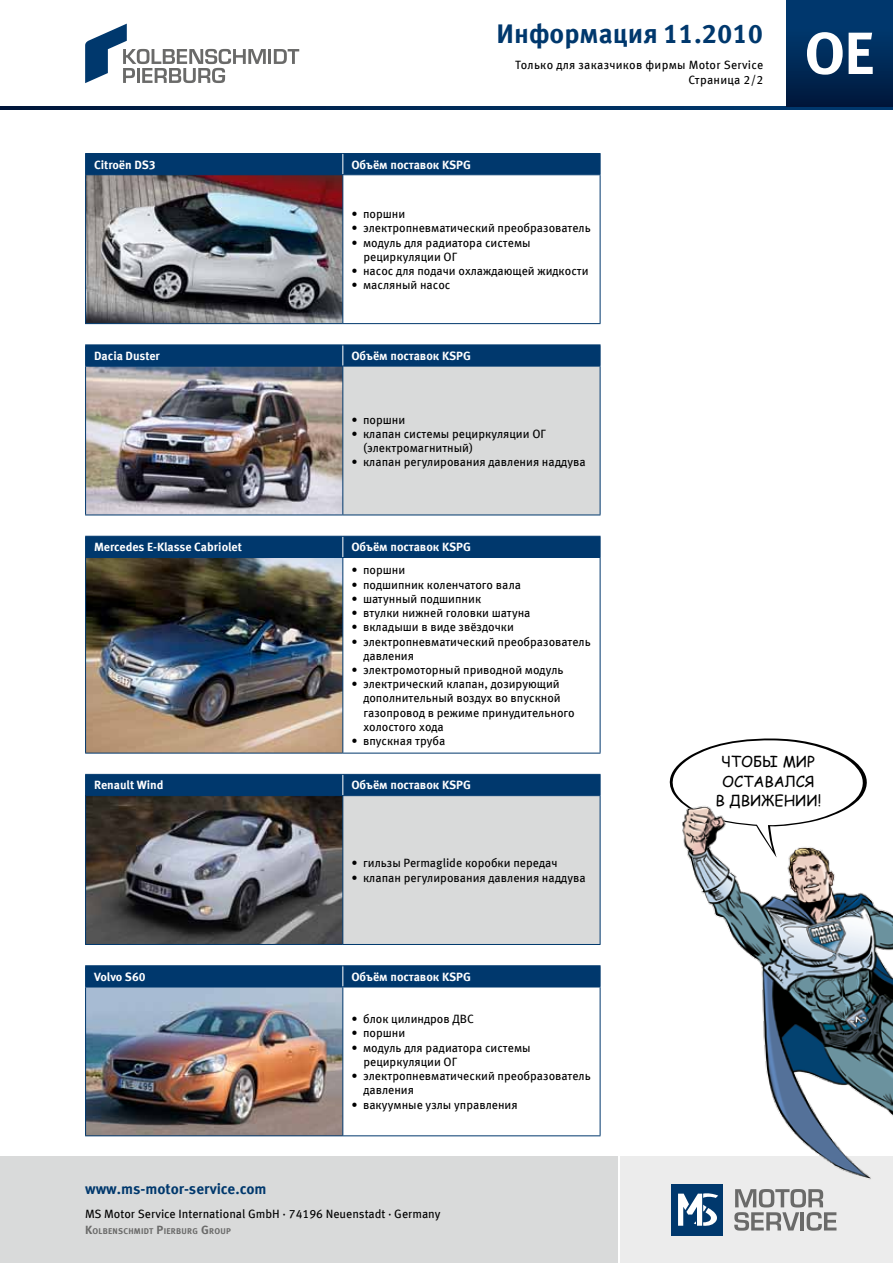
<style>
.page{position:relative;width:893px;height:1263px;background:#fff}
.page>*{position:absolute;margin:0;border:0;box-sizing:border-box;transform-origin:0 0}
.t1{font:700 27px "Meta OFC";color:#00386d}
.t2{font:15px/19.5px "Comic Sans MS";color:#000;text-align:center}
.t3{font:700 15px "Meta OFC";color:#00386d}
.t4{font:12px/14.2px "Meta OFC";color:#000}
.t5{font:700 12px "Meta OFC";color:#fff}
.t6{font:12px/15px "Meta OFC";letter-spacing:.02em;color:#000;text-align:right}
.t7{font:700 8.4px "Meta OFC";letter-spacing:.03em;color:#6a6a69}
.s1{font-size:12px}
</style>
<div class="page">
<svg style="left:673px;top:738px;width:191px;height:33px"></svg>
<svg style="left:0;top:106px;width:787px;height:4px;background:#002753"></svg>
<hr style="left:787px;top:106px;width:106px;height:4px;background:#00386d">
<hr style="left:268px;top:49px;width:3px;height:15px;background:#6a6a69">
<svg style="left:274px;top:49px;width:25px;height:15px"></svg>
<svg style="left:85px;top:24px;width:181px;height:59px"></svg>
<div style="left:787px;top:0;width:106px;height:107px;background:linear-gradient(to bottom,#003e78,#001a3e)"></div>
<svg style="left:807px;top:32px;width:66px;height:43px"></svg>
<div style="left:621px;top:1157px;width:272px;height:106px;background:#ececec"></div>
<div style="left:0;top:1157px;width:617px;height:106px;background:#d9dada"></div>
<div style="left:672px;top:1184px;width:51px;height:51px;background:#00386d"></div>
<svg style="left:735px;top:1229px;width:101px;height:2px"></svg>
<img style="left:668px;top:771px;width:225px;height:458px">
<div style="left:86px;top:154px;width:514px;height:20px;background:#00386d"></div>
<img style="left:86px;top:175px;width:514px;height:960px">
<svg style="left:343px;top:367px;width:257px;height:577px;fill:#d9dada"></svg>
<svg style="left:342px;top:154px;width:1px;height:20px"></svg>
<svg style="left:342px;top:537px;width:1px;height:20px"></svg>
<svg style="left:342px;top:945px;width:1px;height:41px"></svg>
<hr style="left:342px;top:175px;width:1px;height:148px;background:#00386d">
<hr style="left:342px;top:367px;width:1px;height:147px;background:#00386d">
<hr style="left:342px;top:558px;width:1px;height:195px;background:#00386d">
<hr style="left:342px;top:796px;width:1px;height:148px;background:#00386d">
<hr style="left:342px;top:987px;width:1px;height:148px;background:#00386d">
<hr style="left:85px;top:796px;width:1px;height:148px;background:#00386d">
<hr style="left:600px;top:796px;width:1px;height:148px;background:#00386d">
<svg style="left:85px;top:966px;width:1px;height:20px"></svg>
<svg style="left:600px;top:966px;width:1px;height:20px"></svg>
<hr style="left:85px;top:944px;width:258px;height:1px;background:#00386d">
<hr style="left:343px;top:944px;width:257px;height:1px;background:#00386d">
<svg style="left:342px;top:324px;width:1px;height:42px"></svg>
<svg style="left:342px;top:754px;width:1px;height:41px"></svg>
<hr style="left:85px;top:965px;width:258px;height:1px;background:#00386d">
<hr style="left:343px;top:965px;width:257px;height:1px;background:#00386d">
<hr style="left:85px;top:174px;width:258px;height:1px;background:#00386d">
<hr style="left:343px;top:174px;width:257px;height:1px;background:#00386d">
<hr style="left:85px;top:153px;width:258px;height:1px;background:#00386d">
<svg style="left:85px;top:154px;width:1px;height:20px"></svg>
<hr style="left:343px;top:153px;width:257px;height:1px;background:#00386d">
<svg style="left:600px;top:154px;width:1px;height:20px"></svg>
<hr style="left:85px;top:175px;width:1px;height:148px;background:#00386d">
<hr style="left:600px;top:175px;width:1px;height:148px;background:#00386d">
<hr style="left:85px;top:323px;width:258px;height:1px;background:#00386d">
<hr style="left:343px;top:323px;width:257px;height:1px;background:#00386d">
<hr style="left:85px;top:367px;width:1px;height:147px;background:#00386d">
<hr style="left:600px;top:367px;width:1px;height:147px;background:#00386d">
<hr style="left:85px;top:514px;width:258px;height:1px;background:#00386d">
<hr style="left:343px;top:514px;width:257px;height:1px;background:#00386d">
<hr style="left:85px;top:344px;width:258px;height:1px;background:#00386d">
<svg style="left:85px;top:345px;width:1px;height:21px"></svg>
<hr style="left:343px;top:344px;width:257px;height:1px;background:#00386d">
<svg style="left:600px;top:324px;width:1px;height:42px"></svg>
<hr style="left:85px;top:366px;width:258px;height:1px;background:#00386d">
<hr style="left:343px;top:366px;width:257px;height:1px;background:#00386d">
<hr style="left:85px;top:558px;width:1px;height:195px;background:#00386d">
<hr style="left:600px;top:558px;width:1px;height:195px;background:#00386d">
<hr style="left:85px;top:753px;width:258px;height:1px;background:#00386d">
<hr style="left:343px;top:753px;width:257px;height:1px;background:#00386d">
<hr style="left:85px;top:536px;width:258px;height:1px;background:#00386d">
<svg style="left:85px;top:537px;width:1px;height:20px"></svg>
<hr style="left:343px;top:536px;width:257px;height:1px;background:#00386d">
<svg style="left:600px;top:537px;width:1px;height:20px"></svg>
<hr style="left:85px;top:557px;width:258px;height:1px;background:#00386d">
<hr style="left:343px;top:557px;width:257px;height:1px;background:#00386d">
<hr style="left:85px;top:774px;width:258px;height:1px;background:#00386d">
<svg style="left:85px;top:775px;width:1px;height:20px"></svg>
<hr style="left:343px;top:774px;width:257px;height:1px;background:#00386d">
<svg style="left:600px;top:753px;width:1px;height:42px"></svg>
<hr style="left:85px;top:986px;width:258px;height:1px;background:#00386d">
<hr style="left:85px;top:987px;width:1px;height:148px;background:#00386d">
<hr style="left:343px;top:986px;width:257px;height:1px;background:#00386d">
<hr style="left:600px;top:987px;width:1px;height:148px;background:#00386d">
<hr style="left:85px;top:1135px;width:258px;height:1px;background:#00386d">
<hr style="left:343px;top:1135px;width:257px;height:1px;background:#00386d">
<hr style="left:85px;top:795px;width:258px;height:1px;background:#00386d">
<hr style="left:343px;top:795px;width:257px;height:1px;background:#00386d">
<h1 class="t1" style="left:497px;top:16px;width:268px">Информация 11.2010</h1>
<p class="t6" style="left:515px;top:57px;width:249px">Только для заказчиков фирмы Motor Service<br>Страница 2/2</p>
<p class="t5" style="left:94px;top:157px;width:63px">Citroën DS3</p>
<p class="t5" style="left:351px;top:157px;width:121px">Объём поставок KSPG</p>
<p class="t4" style="left:351px;top:207px;width:55px">• поршни</p>
<p class="t4" style="left:351px;top:221px;width:241px">• электропневматический преобразователь</p>
<p class="t4" style="left:363px;top:235px;width:169px;text-indent:-12px">• модуль для радиатора системы рециркуляции ОГ</p>
<p class="t4" style="left:351px;top:264px;width:239px">• насос для подачи охлаждающей жидкости</p>
<p class="t4" style="left:351px;top:278px;width:101px">• масляный насос</p>
<p class="t5" style="left:94px;top:348px;width:67px">Dacia Duster</p>
<p class="t5" style="left:351px;top:348px;width:121px">Объём поставок KSPG</p>
<p class="t4" style="left:351px;top:412px;width:55px">• поршни</p>
<p class="t4" style="left:363px;top:427px;width:184px;text-indent:-12px">• клапан системы рециркуляции ОГ (электромагнитный)</p>
<p class="t4" style="left:351px;top:455px;width:236px">• клапан регулирования давления наддува</p>
<p class="t5" style="left:94px;top:540px;width:149px">Mercedes E-Klasse Cabriolet</p>
<p class="t5" style="left:351px;top:540px;width:121px">Объём поставок KSPG</p>
<p class="t4" style="left:351px;top:563px;width:55px">• поршни</p>
<p class="t4" style="left:351px;top:577px;width:171px">• подшипник коленчатого вала</p>
<p class="t4" style="left:351px;top:591px;width:131px">• шатунный подшипник</p>
<p class="t4" style="left:351px;top:606px;width:181px">• втулки нижней головки шатуна</p>
<p class="t4" style="left:351px;top:620px;width:164px">• вкладыши в виде звёздочки</p>
<p class="t4" style="left:363px;top:634px;width:229px;text-indent:-12px">• электропневматический преобразователь давления</p>
<p class="t4" style="left:351px;top:663px;width:214px">• электромоторный приводной модуль</p>
<p class="t4" style="left:363px;top:677px;width:213px;text-indent:-12px">• электрический клапан, дозирующий дополнительный воздух во впускной газопровод в режиме принудительного холостого хода</p>
<p class="t4" style="left:351px;top:734px;width:96px">• впускная труба</p>
<p class="t5" style="left:94px;top:778px;width:71px">Renault Wind</p>
<p class="t5" style="left:351px;top:778px;width:121px">Объём поставок KSPG</p>
<p class="t4" style="left:351px;top:856px;width:208px">• гильзы Permaglide коробки передач</p>
<p class="t4" style="left:351px;top:870px;width:236px">• клапан регулирования давления наддува</p>
<p class="t5" style="left:94px;top:969px;width:53px">Volvo S60</p>
<p class="t5" style="left:351px;top:969px;width:121px">Объём поставок KSPG</p>
<p class="t4" style="left:351px;top:1012px;width:124px">• блок цилиндров ДВС</p>
<p class="t4" style="left:351px;top:1026px;width:55px">• поршни</p>
<p class="t4" style="left:363px;top:1040px;width:169px;text-indent:-12px">• модуль для радиатора системы рециркуляции ОГ</p>
<p class="t4" style="left:363px;top:1069px;width:229px;text-indent:-12px">• электропневматический преобразователь давления</p>
<p class="t4" style="left:351px;top:1097px;width:168px">• вакуумные узлы управления</p>
<p class="t3" style="left:85px;top:1179px;width:183px">www.ms-motor-service.com</p>
<p class="t4" style="left:85px;top:1206px;width:357px">MS Motor Service International GmbH · 74196 Neuenstadt · Germany</p>
<p class="t7" style="left:85px;top:1226px;width:147px"><span class="s1">K</span>OLBENSCHMIDT <span class="s1">P</span>IERBURG <span class="s1">G</span> ROUP</p>
<p class="t2" style="left:715px;top:751px;width:107px">Чтобы мир oставался<br>в движении!</p>
</div>
